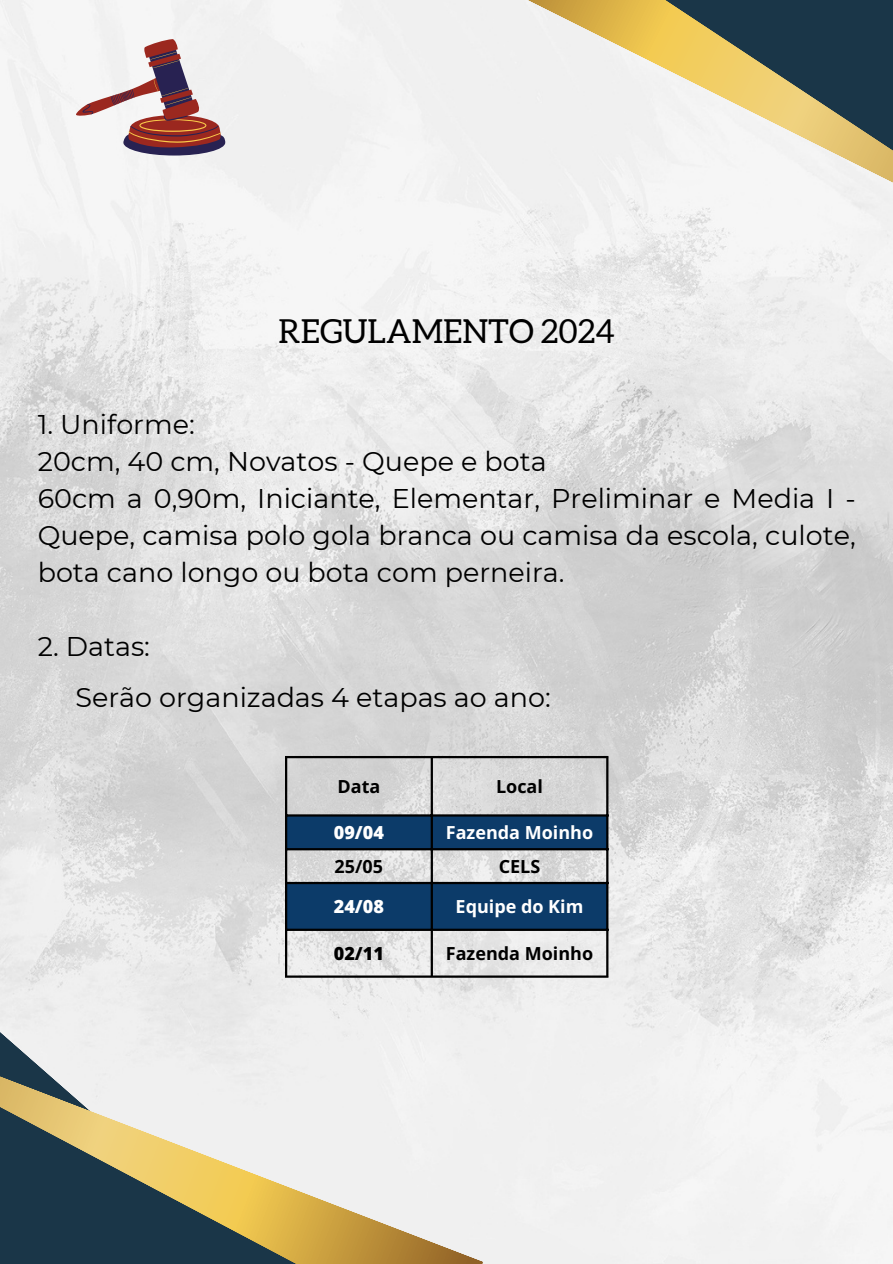
<style>
.page{position:relative;width:893px;height:1264px;background:#fff}
.page>*{position:absolute;margin:0;border:0;box-sizing:border-box;transform-origin:0 0}
.t1{font:33px "Aleo";color:#000}
.t2{font:27px/37.2px "Montserrat";color:#000}
.t3{font:700 18px "Open Sans";color:#000}
.t4{font:700 18px "Open Sans";color:#fff}
.t5{font:800 18px "Open Sans";color:#fff}
.t6{font:800 18px "Open Sans";color:#000}
</style>
<div class="page">
<img style="left:0;top:0;width:892px;height:1263px">
<svg style="left:387px;top:0;width:505px;height:263px;fill:#f0f0f0"></svg>
<svg style="left:0;top:770px;width:502px;height:241px;background:#e0e0e0"></svg>
<svg style="left:0;top:1011px;width:536px;height:252px;fill:#f0f0f0"></svg>
<svg style="left:75px;top:39px;width:150px;height:116px"></svg>
<svg style="left:287px;top:816px;width:319px;height:112px;background:#476889"></svg>
<hr style="left:285px;top:758px;width:2px;height:217px;background:#000">
<hr style="left:430px;top:758px;width:3px;height:217px;background:#000">
<hr style="left:606px;top:758px;width:2px;height:217px;background:#000">
<hr style="left:285px;top:756px;width:323px;height:2px;background:#000">
<hr style="left:285px;top:814px;width:323px;height:2px;background:#000">
<hr style="left:285px;top:848px;width:323px;height:2px;background:#000">
<hr style="left:285px;top:881px;width:323px;height:3px;background:#000">
<hr style="left:285px;top:928px;width:323px;height:2px;background:#000">
<hr style="left:285px;top:975px;width:323px;height:2px;background:#000">
<p class="t1" style="left:278px;top:316px;width:337px">REGULAMENTO 2024</p>
<h1 class="t2" style="left:38px;top:405px;width:819px">1. Uniforme:<br>20cm, 40 cm, Novatos - Quepe e bota<br>60cm a 0,90m, Iniciante, Elementar, Preliminar e Media I - Quepe, camisa polo gola branca ou camisa da escola, culote, bota cano longo ou bota com perneira.</h1>
<h2 class="t2" style="left:38px;top:628px;width:114px">2. Datas:</h2>
<p class="t2" style="left:75px;top:678px;width:477px">Serão organizadas 4 etapas ao ano:</p>
<h2 class="t3" style="left:337px;top:774px;width:44px">Data</h2>
<h2 class="t3" style="left:496px;top:774px;width:48px">Local</h2>
<p class="t5" style="left:334px;top:819px;width:52px">09/04</p>
<p class="t4" style="left:446px;top:819px;width:149px">Fazenda Moinho</p>
<p class="t3" style="left:334px;top:853px;width:50px">25/05</p>
<p class="t3" style="left:498px;top:853px;width:43px">CELS</p>
<p class="t5" style="left:334px;top:894px;width:52px">24/08</p>
<p class="t4" style="left:455px;top:894px;width:129px">Equipe do Kim</p>
<p class="t6" style="left:334px;top:941px;width:52px">02/11</p>
<p class="t3" style="left:446px;top:941px;width:149px">Fazenda Moinho</p>
</div>
